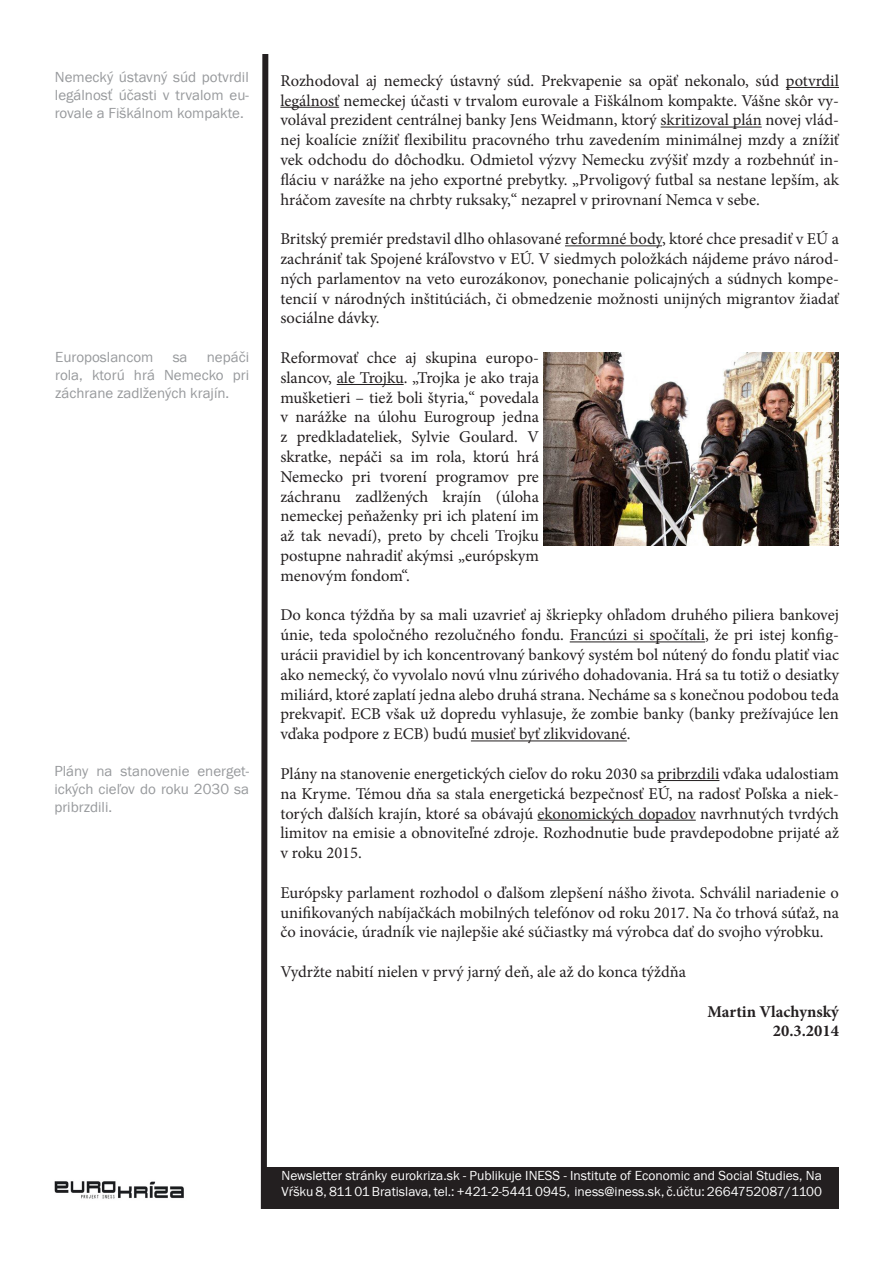
<style>
.page{position:relative;width:893px;height:1263px;background:#fff}
.page>*{position:absolute;margin:0;border:0;box-sizing:border-box;transform-origin:0 0}
.t1{font:16.5px/19.8px "Minion Pro";color:#231f20;text-align:justify}
.t2{font:700 16.5px "Minion Pro";color:#231f20}
.t3{font:15px/18px "Franklin Gothic Itc TEE";color:#97999c;text-align:justify}
.t4{font:13.5px/16.2px "Franklin Gothic Itc TEE";color:#fff}
</style>
<div class="page">
<svg style="left:260px;top:54px;width:9px;height:1155px"></svg>
<div style="left:265px;top:1167px;width:574px;height:42px;background:#231f20"></div>
<img style="left:54px;top:1181px;width:130px;height:18px">
<hr style="left:786px;top:87px;width:53px;height:1px;background:#231f20">
<hr style="left:280px;top:107px;width:59px;height:1px;background:#231f20">
<hr style="left:661px;top:127px;width:101px;height:1px;background:#231f20">
<hr style="left:565px;top:245px;width:97px;height:1px;background:#231f20">
<hr style="left:337px;top:384px;width:67px;height:1px;background:#231f20">
<hr style="left:570px;top:641px;width:135px;height:1px;background:#231f20">
<hr style="left:471px;top:740px;width:156px;height:1px;background:#231f20">
<hr style="left:657px;top:780px;width:62px;height:1px;background:#231f20">
<hr style="left:537px;top:820px;width:159px;height:1px;background:#231f20">
<img style="left:543px;top:353px;width:296px;height:192px">
<p class="t3" style="left:55px;top:69px;width:195px">Nemecký ústavný súd potvrdil legálnosť účasti v trvalom eu&shy;rovale a Fiškálnom kompakte.</p>
<p class="t3" style="left:55px;top:349px;width:195px;text-indent:152px">nepáči rola, ktorú hrá Nemecko pri záchrane zadlžených krajín.</p>
<p class="t3" style="left:55px;top:349px;width:100px">Europoslancom</p>
<p class="t3" style="left:173px;top:349px;width:16px">sa</p>
<p class="t3" style="left:54px;top:762px;width:196px">Plány na stanovenie energet&shy;ických cieľov do roku 2030 sa pribrzdili.</p>
<p class="t1" style="left:280px;top:71px;width:560px">Rozhodoval aj nemecký ústavný súd. Prekvapenie sa opäť nekonalo, súd potvrdil legálnosť nemeckej účasti v trvalom eurovale a Fiškálnom kompakte. Vášne skôr vy&shy;volával prezident centrálnej banky Jens Weidmann, ktorý skritizoval plán novej vlád&shy;nej koalície znížiť flexibilitu pracovného trhu zavedením minimálnej mzdy a znížiť vek odchodu do dôchodku. Odmietol výzvy Nemecku zvýšiť mzdy a rozbehnúť in&shy;fláciu v narážke na jeho exportné prebytky. „Prvoligový futbal sa nestane lepším, ak hráčom zavesíte na chrbty ruksaky,“ nezaprel v prirovnaní Nemca v sebe.</p>
<p class="t1" style="left:280px;top:229px;width:560px">Britský premiér predstavil dlho ohlasované reformné body, ktoré chce presadiť v EÚ a zachrániť tak Spojené kráľovstvo v EÚ. V siedmych položkách nájdeme právo národ&shy;ných parlamentov na veto eurozákonov, ponechanie policajných a súdnych kompe&shy;tencií v národných inštitúciách, či obmedzenie možnosti unijných migrantov žiadať sociálne dávky.</p>
<p class="t1" style="left:280px;top:348px;width:260px">Reformovať chce aj skupina europo&shy;slancov, ale Trojku. „Trojka je ako traja mušketieri – tiež boli štyria,“ povedala v narážke na úlohu Eurogroup jedna z predkladateliek, Sylvie Goulard. V skratke, nepáči sa im rola, ktorú hrá Nemecko pri tvorení programov pre záchranu zadlžených krajín (úloha nemeckej peňaženky pri ich platení im až tak nevadí), preto by chceli Trojku postupne nahradiť akýmsi „európskym menovým fondom“.</p>
<p class="t1" style="left:280px;top:605px;width:560px">Do konca týždňa by sa mali uzavrieť aj škriepky ohľadom druhého piliera bankovej únie, teda spoločného rezolučného fondu. Francúzi si spočítali, že pri istej konfig&shy;urácii pravidiel by ich koncentrovaný bankový systém bol nútený do fondu platiť viac ako nemecký, čo vyvolalo novú vlnu zúrivého dohadovania. Hrá sa tu totiž o desiatky miliárd, ktoré zaplatí jedna alebo druhá strana. Necháme sa s konečnou podobou teda prekvapiť. ECB však už dopredu vyhlasuje, že zombie banky (banky prežívajúce len vďaka podpore z ECB) budú musieť byť zlikvidované.</p>
<p class="t1" style="left:280px;top:764px;width:560px">Plány na stanovenie energetických cieľov do roku 2030 sa pribrzdili vďaka udalostiam na Kryme. Témou dňa sa stala energetická bezpečnosť EÚ, na radosť Poľska a niek&shy;torých ďalších krajín, ktoré sa obávajú ekonomických dopadov navrhnutých tvrdých limitov na emisie a obnoviteľné zdroje. Rozhodnutie bude pravdepodobne prijaté až v roku 2015.</p>
<p class="t1" style="left:280px;top:883px;width:560px">Európsky parlament rozhodol o ďalšom zlepšení nášho života. Schválil nariadenie o unifikovaných nabíjačkách mobilných telefónov od roku 2017. Na čo trhová súťaž, na čo inovácie, úradník vie najlepšie aké súčiastky má výrobca dať do svojho výrobku.</p>
<p class="t1" style="left:280px;top:962px;width:407px">Vydržte nabití nielen v prvý jarný deň, ale až do konca týždňa</p>
<p class="t2" style="left:707px;top:999px;width:133px">Martin Vlachynský</p>
<p class="t2" style="left:773px;top:1019px;width:68px">20.3.2014</p>
<p class="t4" style="left:282px;top:1167px;width:542px">Newsletter stránky eurokriza.sk - Publikuje INESS - Institute of Economic and Social Studies, Na<br>Vŕšku 8, 811 01 Bratislava, tel.: +421-2-5441 0945, iness@iness.sk, č.účtu: 2664752087/1100</p>
</div>
